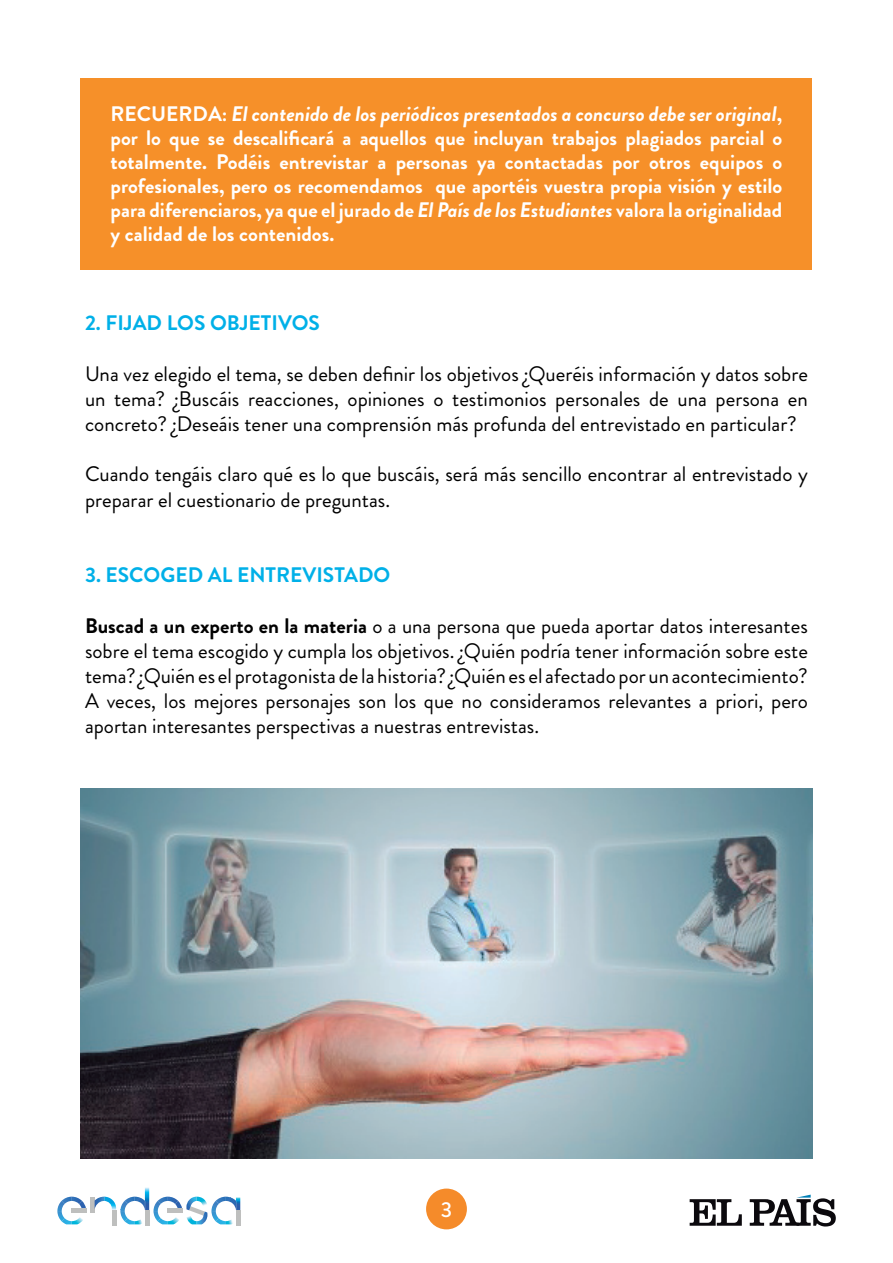
<style>
.page{position:relative;width:893px;height:1263px;background:#fff}
.page>*{position:absolute;margin:0;border:0;box-sizing:border-box;transform-origin:0 0}
.t1{font:500 21.6px "Brandon Grotesque";color:#fff}
.t2{font:21px/25.2px "Brandon Grotesque";color:#000;text-align:justify}
.t3{font:700 21px/24px "Brandon Grotesque";color:#fff;text-align:justify}
.t4{font:700 21px "Brandon Grotesque";color:#00b0e8}
.s1{font-style:italic}
.s2{font-weight:700}
</style>
<div class="page">
<svg style="left:690px;top:1199px;width:52px;height:27px"></svg>
<svg style="left:750px;top:1194px;width:86px;height:32px"></svg>
<div style="left:90px;top:1198px;width:5px;height:15px;background:#bebfbe"></div>
<hr style="left:112px;top:1210px;width:4px;height:15px;background:#bebfbe">
<hr style="left:236px;top:1210px;width:4px;height:15px;background:#bebfbe">
<svg style="left:57px;top:1197px;width:29px;height:27px"></svg>
<div style="left:71px;top:1208px;width:15px;height:5px;background:#bebfbe"></div>
<svg style="left:153px;top:1197px;width:87px;height:27px"></svg>
<div style="left:167px;top:1208px;width:15px;height:5px;background:#bebfbe"></div>
<hr style="left:145px;top:1210px;width:4px;height:15px;background:#bebfbe">
<img style="left:145px;top:1187px;width:4px;height:23px">
<svg style="left:95px;top:1197px;width:51px;height:27px"></svg>
<div style="left:426px;top:1188px;width:41px;height:41px;background:#f58b2a;border-radius:50%"></div>
<div style="left:81px;top:78px;width:731px;height:192px;background:#f69029"></div>
<img style="left:81px;top:789px;width:731px;height:370px">
<p class="t3" style="left:111px;top:102px;width:673px">RECUERDA: <span class="s1">El contenido de los periódicos presentados a concurso debe ser original</span>, por lo que se descalificará a aquellos que incluyan trabajos plagiados parcial o totalmente. Podéis entrevistar a personas ya contactadas por otros equipos o profesionales, pero os recomendamos que aportéis vuestra propia visión y estilo para diferenciaros, ya que el jurado de <span class="s1">El País de los Estudiantes</span> valora la originalidad y calidad de los contenidos.</p>
<p class="t4" style="left:85px;top:308px;width:236px">2. FIJAD LOS OBJETIVOS</p>
<p class="t2" style="left:85px;top:361px;width:724px">Una vez elegido el tema, se deben definir los objetivos ¿Queréis información y datos sobre un tema? ¿Buscáis reacciones, opiniones o testimonios personales de una persona en concreto? ¿Deseáis tener una comprensión más profunda del entrevistado en particular?</p>
<p class="t2" style="left:85px;top:462px;width:724px">Cuando tengáis claro qué es lo que buscáis, será más sencillo encontrar al entrevistado y preparar el cuestionario de preguntas.</p>
<p class="t4" style="left:85px;top:560px;width:307px">3. ESCOGED AL ENTREVISTADO</p>
<p class="t2" style="left:85px;top:613px;width:724px"><span class="s2">Buscad a un experto en la materia</span> o a una persona que pueda aportar datos interesantes sobre el tema escogido y cumpla los objetivos. ¿Quién podría tener información sobre este tema? ¿Quién es el protagonista de la historia? ¿Quién es el afectado por un acontecimiento?<br>A veces, los mejores personajes son los que no consideramos relevantes a priori, pero aportan interesantes perspectivas a nuestras entrevistas.</p>
<p class="t1" style="left:441px;top:1194px;width:13px">3</p>
</div>
